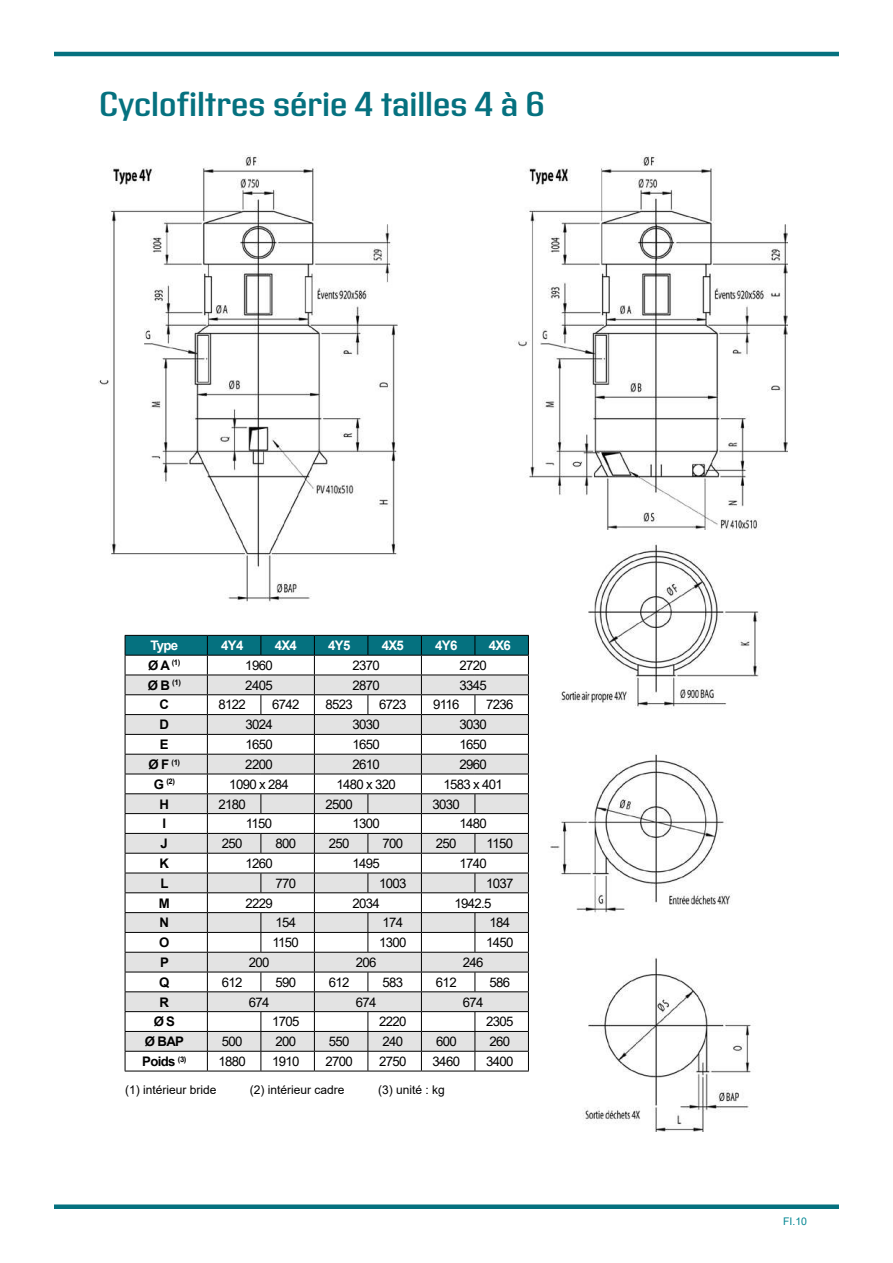
<style>
.page{position:relative;width:893px;height:1263px;background:#fff}
.page>*{position:absolute;margin:0;border:0;box-sizing:border-box;transform-origin:0 0}
.t1{font:600 34.5px "Address Sans Pro";color:#05717f}
.t2{font:13.2px "Arial";letter-spacing:-.05em;color:#000}
.t3{font:700 13.2px "Arial";letter-spacing:-.05em;color:#000}
.t4{font:700 13.2px "Arial";letter-spacing:-.05em;color:#fff}
.t5{font:12px "Arial";color:#000}
.t6{font:10.5px "Arial";color:#028692}
.t7{font:700 7.65px "Arial";color:#000}
.s1{font-size:13.2px}
</style>
<div class="page">
<hr style="left:54px;top:52px;width:785px;height:4px;background:#05717f">
<div style="left:54px;top:1204px;width:785px;height:5px;background:#05717f"></div>
<img style="left:98px;top:156px;width:689px;height:975px">
<svg style="left:125px;top:635px;width:404px;height:436px"></svg>
<hr style="left:125px;top:1071px;width:82px;height:1px;background:#000">
<hr style="left:207px;top:1071px;width:54px;height:1px;background:#000">
<hr style="left:261px;top:1071px;width:53px;height:1px;background:#000">
<hr style="left:314px;top:1071px;width:54px;height:1px;background:#000">
<hr style="left:368px;top:1071px;width:53px;height:1px;background:#000">
<hr style="left:421px;top:1071px;width:54px;height:1px;background:#000">
<hr style="left:475px;top:1071px;width:54px;height:1px;background:#000">
<h1 class="t1" style="left:99px;top:85px;width:447px">Cyclofiltres série 4 tailles 4 à 6</h1>
<p class="t4" style="left:150px;top:636px;width:29px">Type</p>
<p class="t4" style="left:221px;top:636px;width:24px">4Y4</p>
<p class="t4" style="left:275px;top:636px;width:24px">4X4</p>
<p class="t4" style="left:328px;top:636px;width:24px">4Y5</p>
<p class="t4" style="left:382px;top:636px;width:24px">4X5</p>
<p class="t4" style="left:435px;top:636px;width:24px">4Y6</p>
<p class="t4" style="left:489px;top:636px;width:24px">4X6</p>
<p class="t7" style="left:148px;top:657px;width:34px"><span class="s1">Ø A</span> (1)</p>
<p class="t2" style="left:245px;top:656px;width:29px">1960</p>
<p class="t2" style="left:352px;top:656px;width:29px">2370</p>
<p class="t2" style="left:459px;top:656px;width:29px">2720</p>
<p class="t7" style="left:148px;top:677px;width:35px"><span class="s1">Ø B</span> (1)</p>
<p class="t2" style="left:245px;top:676px;width:29px">2405</p>
<p class="t2" style="left:352px;top:676px;width:29px">2870</p>
<p class="t2" style="left:459px;top:676px;width:29px">3345</p>
<p class="t3" style="left:160px;top:695px;width:11px">C</p>
<p class="t2" style="left:219px;top:696px;width:29px">8122</p>
<p class="t2" style="left:272px;top:696px;width:29px">6742</p>
<p class="t2" style="left:326px;top:696px;width:29px">8523</p>
<p class="t2" style="left:379px;top:696px;width:29px">6723</p>
<p class="t2" style="left:433px;top:696px;width:28px">9116</p>
<p class="t2" style="left:486px;top:696px;width:29px">7236</p>
<p class="t3" style="left:160px;top:715px;width:11px">D</p>
<p class="t2" style="left:245px;top:715px;width:29px">3024</p>
<p class="t2" style="left:352px;top:715px;width:29px">3030</p>
<p class="t2" style="left:459px;top:715px;width:29px">3030</p>
<p class="t3" style="left:160px;top:735px;width:10px">E</p>
<p class="t2" style="left:245px;top:735px;width:29px">1650</p>
<p class="t2" style="left:352px;top:735px;width:29px">1650</p>
<p class="t2" style="left:459px;top:735px;width:29px">1650</p>
<p class="t7" style="left:149px;top:756px;width:33px"><span class="s1">Ø F</span> (1)</p>
<p class="t2" style="left:245px;top:755px;width:29px">2200</p>
<p class="t2" style="left:352px;top:755px;width:29px">2610</p>
<p class="t2" style="left:459px;top:755px;width:29px">2960</p>
<p class="t7" style="left:154px;top:776px;width:23px"><span class="s1">G</span> (2)</p>
<p class="t2" style="left:229px;top:775px;width:61px">1090 x 284</p>
<p class="t2" style="left:336px;top:775px;width:61px">1480 x 320</p>
<p class="t2" style="left:443px;top:775px;width:61px">1583 x 401</p>
<p class="t3" style="left:160px;top:794px;width:11px">H</p>
<p class="t2" style="left:219px;top:795px;width:29px">2180</p>
<p class="t2" style="left:326px;top:795px;width:29px">2500</p>
<p class="t2" style="left:433px;top:795px;width:29px">3030</p>
<p class="t3" style="left:162px;top:814px;width:5px">I</p>
<p class="t2" style="left:246px;top:814px;width:28px">1150</p>
<p class="t2" style="left:352px;top:814px;width:29px">1300</p>
<p class="t2" style="left:459px;top:814px;width:29px">1480</p>
<p class="t3" style="left:161px;top:834px;width:9px">J</p>
<p class="t2" style="left:222px;top:834px;width:22px">250</p>
<p class="t2" style="left:275px;top:834px;width:22px">800</p>
<p class="t2" style="left:329px;top:834px;width:22px">250</p>
<p class="t2" style="left:382px;top:834px;width:22px">700</p>
<p class="t2" style="left:436px;top:834px;width:22px">250</p>
<p class="t2" style="left:487px;top:834px;width:28px">1150</p>
<p class="t3" style="left:160px;top:854px;width:11px">K</p>
<p class="t2" style="left:245px;top:854px;width:29px">1260</p>
<p class="t2" style="left:352px;top:854px;width:29px">1495</p>
<p class="t2" style="left:459px;top:854px;width:29px">1740</p>
<p class="t3" style="left:160px;top:874px;width:10px">L</p>
<p class="t2" style="left:275px;top:874px;width:22px">770</p>
<p class="t2" style="left:379px;top:874px;width:29px">1003</p>
<p class="t2" style="left:486px;top:874px;width:29px">1037</p>
<p class="t3" style="left:159px;top:893px;width:12px">M</p>
<p class="t2" style="left:245px;top:894px;width:29px">2229</p>
<p class="t2" style="left:352px;top:894px;width:29px">2034</p>
<p class="t2" style="left:454px;top:894px;width:39px">1942.5</p>
<p class="t3" style="left:160px;top:913px;width:11px">N</p>
<p class="t2" style="left:275px;top:913px;width:22px">154</p>
<p class="t2" style="left:382px;top:913px;width:22px">174</p>
<p class="t2" style="left:489px;top:913px;width:22px">184</p>
<p class="t3" style="left:159px;top:933px;width:12px">O</p>
<p class="t2" style="left:273px;top:933px;width:28px">1150</p>
<p class="t2" style="left:379px;top:933px;width:29px">1300</p>
<p class="t2" style="left:486px;top:933px;width:29px">1450</p>
<p class="t3" style="left:160px;top:953px;width:10px">P</p>
<p class="t2" style="left:249px;top:953px;width:22px">200</p>
<p class="t2" style="left:356px;top:953px;width:22px">206</p>
<p class="t2" style="left:463px;top:953px;width:22px">246</p>
<p class="t3" style="left:159px;top:973px;width:12px">Q</p>
<p class="t2" style="left:222px;top:973px;width:22px">612</p>
<p class="t2" style="left:275px;top:973px;width:22px">590</p>
<p class="t2" style="left:329px;top:973px;width:22px">612</p>
<p class="t2" style="left:382px;top:973px;width:22px">583</p>
<p class="t2" style="left:436px;top:973px;width:22px">612</p>
<p class="t2" style="left:489px;top:973px;width:22px">586</p>
<p class="t3" style="left:160px;top:992px;width:11px">R</p>
<p class="t2" style="left:249px;top:993px;width:22px">674</p>
<p class="t2" style="left:356px;top:993px;width:22px">674</p>
<p class="t2" style="left:463px;top:993px;width:22px">674</p>
<p class="t3" style="left:154px;top:1012px;width:23px">Ø S</p>
<p class="t2" style="left:272px;top:1012px;width:29px">1705</p>
<p class="t2" style="left:379px;top:1012px;width:29px">2220</p>
<p class="t2" style="left:486px;top:1012px;width:29px">2305</p>
<p class="t3" style="left:145px;top:1032px;width:41px">Ø BAP</p>
<p class="t2" style="left:222px;top:1032px;width:22px">500</p>
<p class="t2" style="left:275px;top:1032px;width:22px">200</p>
<p class="t2" style="left:329px;top:1032px;width:22px">550</p>
<p class="t2" style="left:382px;top:1032px;width:22px">240</p>
<p class="t2" style="left:436px;top:1032px;width:22px">600</p>
<p class="t2" style="left:489px;top:1032px;width:22px">260</p>
<p class="t3" style="left:142px;top:1052px;width:46px">Poids <sup>(3)</sup></p>
<p class="t2" style="left:219px;top:1052px;width:29px">1880</p>
<p class="t2" style="left:272px;top:1052px;width:29px">1910</p>
<p class="t2" style="left:326px;top:1052px;width:29px">2700</p>
<p class="t2" style="left:379px;top:1052px;width:29px">2750</p>
<p class="t2" style="left:433px;top:1052px;width:29px">3460</p>
<p class="t2" style="left:486px;top:1052px;width:29px">3400</p>
<p class="t5" style="left:125px;top:1082px;width:93px">(1) intérieur bride</p>
<p class="t5" style="left:250px;top:1082px;width:96px">(2) intérieur cadre</p>
<p class="t5" style="left:378px;top:1082px;width:68px">(3) unité : kg</p>
<p class="t6" style="left:783px;top:1213px;width:25px">FI.10</p>
</div>
